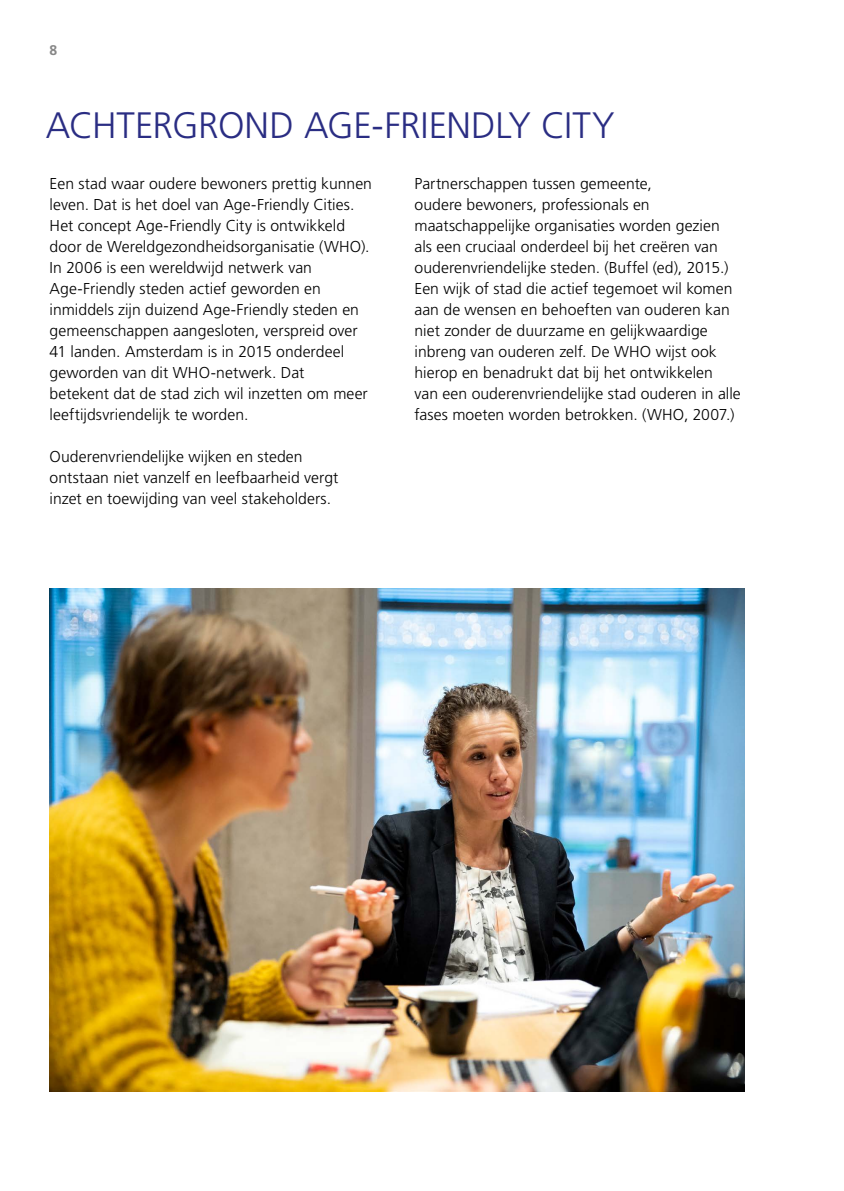
<style>
.page{position:relative;width:844px;height:1191px;background:#fff}
.page>*{position:absolute;margin:0;border:0;box-sizing:border-box;transform-origin:0 0}
.t1{font:300 36.75px "Frutiger LT Std";letter-spacing:-.01em;color:#2a2d83}
.t2{font:300 15.75px/21px "Frutiger LT Std";letter-spacing:.005em;color:#000}
.t3{font:700 14px "Frutiger LT Std";color:#878787}
</style>
<div class="page">
<img style="left:50px;top:588px;width:694px;height:503px">
<p class="t3" style="left:50px;top:42px;width:9px">8</p>
<h1 class="t1" style="left:46px;top:104px;width:570px">ACHTERGROND AGE-FRIENDLY CITY</h1>
<p class="t2" style="left:50px;top:173px;width:324px">Een stad waar oudere bewoners prettig kunnen leven. Dat is het doel van Age-Friendly Cities.<br>Het concept Age-Friendly City is ontwikkeld door de Wereldgezondheidsorganisatie (WHO).<br>In 2006 is een wereldwijd netwerk van Age-Friendly steden actief geworden en inmiddels zijn duizend Age-Friendly steden en gemeenschappen aangesloten, verspreid over 41 landen. Amsterdam is in 2015 onderdeel geworden van dit WHO-netwerk. Dat<br>betekent dat de stad zich wil inzetten om meer leeftijdsvriendelijk te worden.</p>
<p class="t2" style="left:50px;top:446px;width:290px">Ouderenvriendelijke wijken en steden ontstaan niet vanzelf en leefbaarheid vergt inzet en toewijding van veel stakeholders.</p>
<p class="t2" style="left:414px;top:173px;width:328px">Partnerschappen tussen gemeente,<br>oudere bewoners, professionals en maatschappelijke organisaties worden gezien als een cruciaal onderdeel bij het creëren van ouderenvriendelijke steden. (Buffel (ed), 2015.)<br>Een wijk of stad die actief tegemoet wil komen aan de wensen en behoeften van ouderen kan niet zonder de duurzame en gelijkwaardige inbreng van ouderen zelf. De WHO wijst ook hierop en benadrukt dat bij het ontwikkelen<br>van een ouderenvriendelijke stad ouderen in alle fases moeten worden betrokken. (WHO, 2007.)</p>
</div>
